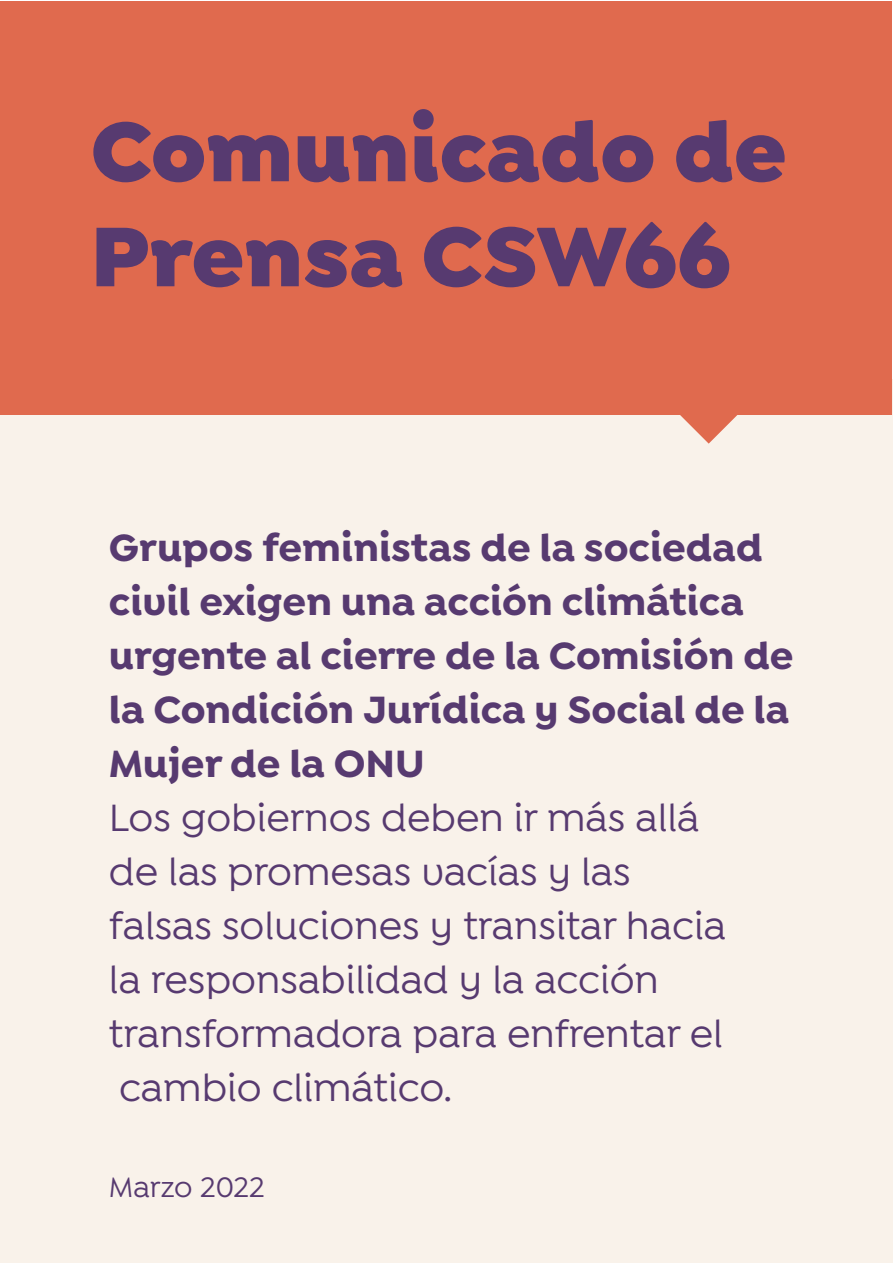
<style>
.page{position:relative;width:893px;height:1263px;background:#fff}
.page>*{position:absolute;margin:0;border:0;box-sizing:border-box;transform-origin:0 0}
.t1{font:900 90px/105px "Isidora Sans Alt";color:#573a70}
.t2{font:500 40.5px/54px "Isidora Sans Alt";color:#573a70}
.t3{font:700 40.5px/54px "Isidora Sans Alt";color:#573a70}
.t4{font:500 30px "Isidora Sans Alt";color:#573a70}
</style>
<div class="page">
<div style="left:0;top:379px;width:893px;height:884px;background:#f9f2ea"></div>
<div style="left:1px;top:1px;width:891px;height:414px;background:#e06a4e"></div>
<svg style="left:680px;top:415px;width:57px;height:29px"></svg>
<p class="t1" style="left:91px;top:98px;width:698px">Comunicado de<br>Prensa CSW66</p>
<p class="t3" style="left:109px;top:520px;width:686px">Grupos feministas de la sociedad civil exigen una acción climática urgente al cierre de la Comisión de la Condición Jurídica y Social de la<br>Mujer de la ONU</p>
<p class="t2" style="left:109px;top:790px;width:619px">Los gobiernos deben ir más allá de las promesas vacías y las falsas soluciones y transitar hacia la responsabilidad y la acción transformadora para enfrentar el</p>
<p class="t2" style="left:119px;top:1060px;width:335px">cambio climático.</p>
<p class="t4" style="left:109px;top:1170px;width:157px">Marzo 2022</p>
</div>
